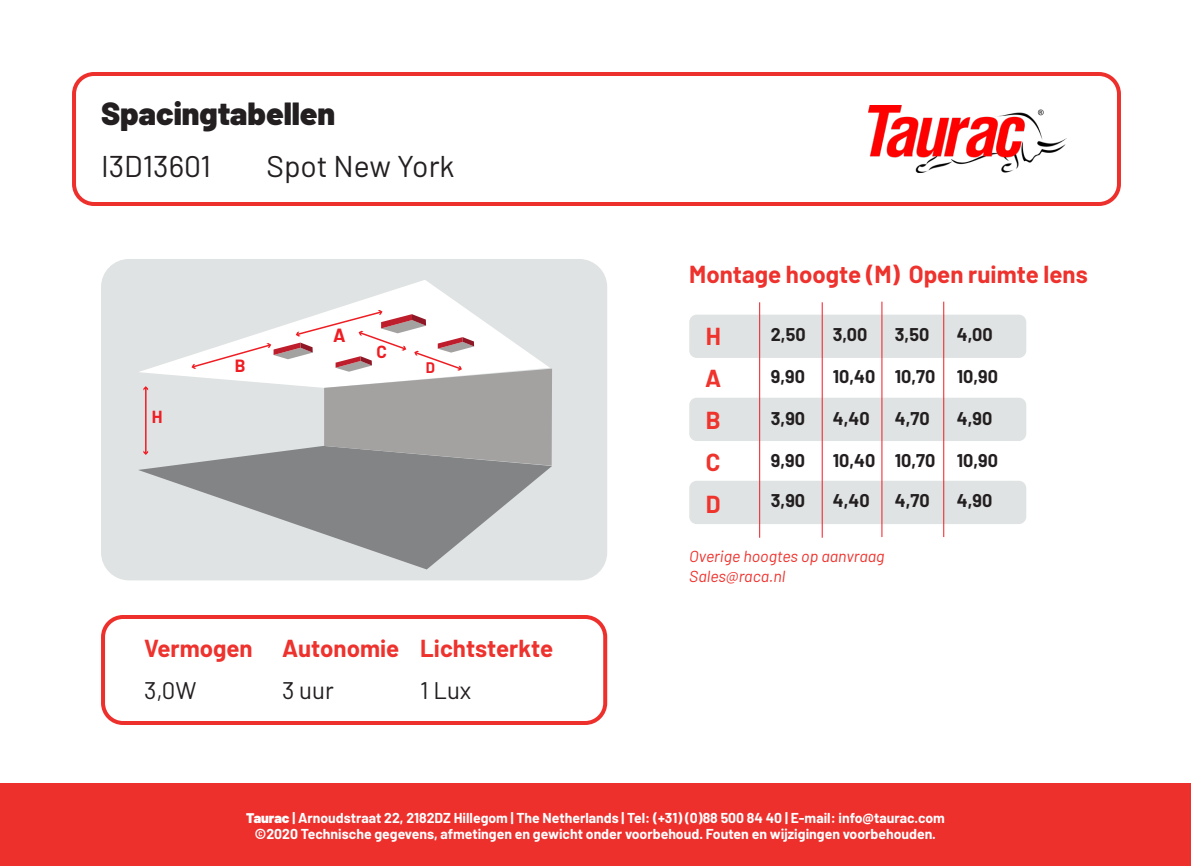
<style>
.page{position:relative;width:1191px;height:866px;background:#fff}
.page>*{position:absolute;margin:0;border:0;box-sizing:border-box;transform-origin:0 0}
.t1{font:900 32px "Barlow";color:#231f20}
.t2{font:30px "Barlow";color:#231f20}
.t3{font:700 24px "Barlow";color:#ee322d}
.t4{font:24px "Barlow";color:#231f20}
.t5{font:700 24px/42px "Barlow";color:#ee342d;text-align:justify}
.t6{font:700 18.6px "Barlow";color:#ee1d23}
.t7{font:700 18px "Barlow";color:#231f20}
.t8{font:700 17.4px "Barlow";color:#ee1d23}
.t9{font:700 17.2px "Barlow";color:#ee1d23}
.t10{font:700 17px "Barlow";color:#ee1d23}
.t11{font:italic 16px/19.2px "Barlow";color:#ee322d}
.t12{font:700 15px "Barlow";color:#ee1d23}
.t13{font:700 14px/16.8px "Barlow";color:#fff;text-align:center}
.s1{font-weight:900}
</style>
<div class="page">
<div style="left:0;top:783px;width:1191px;height:83px;background:#ee302d"></div>
<div style="left:101px;top:259px;width:506px;height:321px;background:#e0e3e3;border-radius:28px"></div>
<svg style="left:140px;top:280px;width:327px;height:97px"></svg>
<svg style="left:139px;top:450px;width:413px;height:119px;fill:#848586"></svg>
<svg style="left:191px;top:310px;width:361px;height:156px"></svg>
<hr style="left:145px;top:388px;width:2px;height:65px;background:#ee1d23">
<svg style="left:143px;top:386px;width:5px;height:5px"></svg>
<svg style="left:143px;top:451px;width:5px;height:4px"></svg>
<div style="left:689px;top:315px;width:337px;height:43px;background:#e0e3e3;border-radius:7px"></div>
<div style="left:689px;top:398px;width:337px;height:43px;background:#e0e3e3;border-radius:7px"></div>
<div style="left:689px;top:481px;width:337px;height:43px;background:#e0e3e3;border-radius:7px"></div>
<hr style="left:821px;top:302px;width:1px;height:236px;background:#ee1d23">
<hr style="left:881px;top:302px;width:1px;height:235px;background:#ee1d23">
<hr style="left:943px;top:302px;width:1px;height:235px;background:#ee1d23">
<hr style="left:759px;top:302px;width:1px;height:236px;background:#ee1d23">
<div style="left:72px;top:72px;width:1049px;height:134px;border:4px solid #ee302d;border-radius:20px"></div>
<div style="left:101px;top:615px;width:506px;height:110px;border:4px solid #ee302d;border-radius:20px"></div>
<img style="left:868px;top:105px;width:198px;height:68px">
<h1 class="t1" style="left:101px;top:89px;width:236px">Spacingtabellen</h1>
<p class="t2" style="left:101px;top:144px;width:111px">I3D13601</p>
<p class="t2" style="left:267px;top:144px;width:189px">Spot New York</p>
<p class="t10" style="left:152px;top:405px;width:12px">H</p>
<p class="t8" style="left:235px;top:353px;width:12px">B</p>
<h3 class="t6" style="left:333px;top:321px;width:14px">A</h3>
<p class="t9" style="left:376px;top:339px;width:12px">C</p>
<p class="t12" style="left:426px;top:356px;width:11px">D</p>
<h3 class="t3" style="left:144px;top:631px;width:411px">Vermogen Autonomie Lichtsterkte</h3>
<p class="t4" style="left:144px;top:673px;width:54px">3,0W</p>
<h3 class="t4" style="left:282px;top:673px;width:53px">3 uur</h3>
<h3 class="t4" style="left:420px;top:673px;width:53px">1 Lux</h3>
<p class="t3" style="left:689px;top:257px;width:400px">Montage hoogte (M) Open ruimte lens</p>
<h3 class="t5" style="left:705px;top:313px;width:18px">H A B C D</h3>
<p class="t7" style="left:771px;top:321px;width:36px">2,50</p>
<p class="t7" style="left:833px;top:321px;width:36px">3,00</p>
<p class="t7" style="left:895px;top:321px;width:36px">3,50</p>
<p class="t7" style="left:957px;top:321px;width:37px">4,00</p>
<p class="t7" style="left:771px;top:363px;width:36px">9,90</p>
<p class="t7" style="left:833px;top:363px;width:44px">10,40</p>
<p class="t7" style="left:895px;top:363px;width:42px">10,70</p>
<p class="t7" style="left:957px;top:363px;width:43px">10,90</p>
<p class="t7" style="left:771px;top:405px;width:36px">3,90</p>
<p class="t7" style="left:771px;top:447px;width:36px">9,90</p>
<p class="t7" style="left:833px;top:405px;width:38px">4,40</p>
<p class="t7" style="left:833px;top:447px;width:44px">10,40</p>
<p class="t7" style="left:895px;top:447px;width:42px">10,70</p>
<p class="t7" style="left:957px;top:447px;width:43px">10,90</p>
<p class="t7" style="left:895px;top:405px;width:36px">4,70</p>
<p class="t7" style="left:957px;top:405px;width:37px">4,90</p>
<p class="t7" style="left:771px;top:487px;width:36px">3,90</p>
<p class="t7" style="left:833px;top:487px;width:38px">4,40</p>
<p class="t7" style="left:895px;top:487px;width:36px">4,70</p>
<p class="t7" style="left:957px;top:487px;width:37px">4,90</p>
<p class="t11" style="left:689px;top:546px;width:197px">Overige hoogtes op aanvraag<br>Sales@raca.nl</p>
<p class="t13" style="left:246px;top:808px;width:700px"><span class="s1">Taurac</span> | Arnoudstraat 22, 2182DZ Hillegom | The Netherlands | Tel: (+31) (0)88 500 84 40 | E-mail: info@taurac.com ©2020 Technische gegevens, afmetingen en gewicht onder voorbehoud. Fouten en wijzigingen voorbehouden.</p>
</div>
